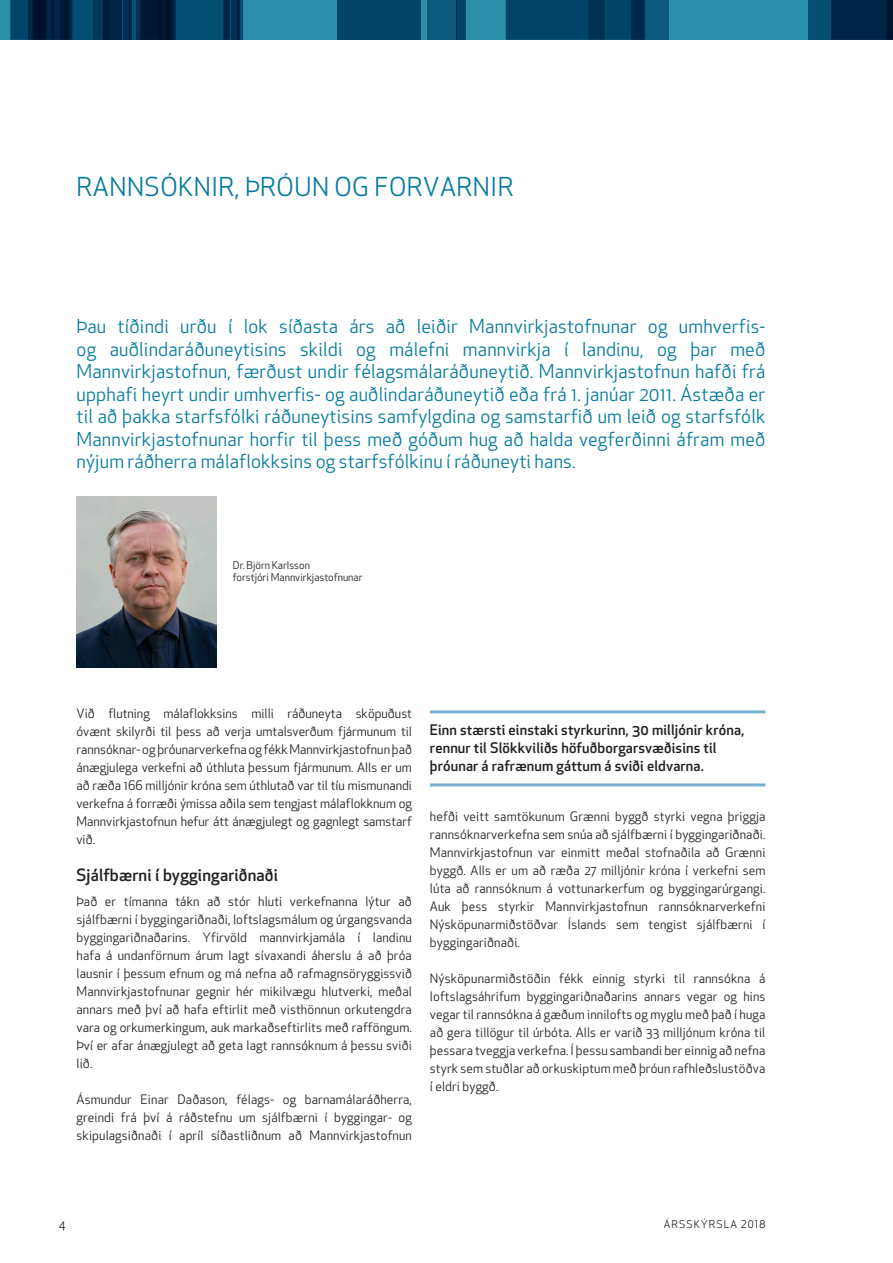
<style>
.page{position:relative;width:893px;height:1263px;background:#fff}
.page>*{position:absolute;margin:0;border:0;box-sizing:border-box;transform-origin:0 0}
.t1{font:25.5px "Apex New";letter-spacing:.02em;color:#057b9e}
.t2{font:18.75px/22.5px "Apex New";letter-spacing:.01em;color:#057b9e;text-align:justify}
.t3{font:500 16.5px "Apex New";letter-spacing:.01em;color:#231f20}
.t4{font:500 14.25px/18px "Apex New";letter-spacing:.01em;color:#231f20}
.t5{font:12.75px/18px "Apex New";letter-spacing:.01em;color:#231f20;text-align:justify}
.t6{font:12px "Apex New";color:#231f20}
.t7{font:10.5px/12.6px "Apex New";color:#231f20}
.t8{font:10.5px "Apex New";letter-spacing:.1em;color:#231f20}
</style>
<div class="page">
<div style="left:483px;top:0;width:410px;height:40px;background:#2b8fac"></div>
<div style="left:0;top:0;width:483px;height:40px;background:#2b8fac"></div>
<div style="left:632px;top:0;width:37px;height:40px;background:#0b597d"></div>
<div style="left:427px;top:0;width:29px;height:40px;background:#0b597d"></div>
<div style="left:456px;top:0;width:10px;height:40px;background:#00446a"></div>
<svg style="left:506px;top:0;width:139px;height:40px;background:#003f64"></svg>
<div style="left:10px;top:0;width:62px;height:40px;background:#00446a"></div>
<div style="left:337px;top:0;width:84px;height:40px;background:#00446a"></div>
<svg style="left:135px;top:0;width:108px;height:40px;background:#044b6f"></svg>
<svg style="left:28px;top:0;width:107px;height:40px;background:#02395c"></svg>
<hr style="left:51px;top:0;width:3px;height:40px;background:#057b9e">
<svg style="left:171px;top:0;width:5px;height:40px"></svg>
<div style="left:231px;top:0;width:6px;height:40px;background:#013053"></div>
<div style="left:60px;top:0;width:8px;height:40px;background:#001733"></div>
<div style="left:123px;top:0;width:7px;height:40px;background:#013053"></div>
<hr style="left:130px;top:0;width:2px;height:40px;background:#057b9e">
<div style="left:141px;top:0;width:30px;height:40px;background:linear-gradient(to right,#001936,#001129)"></div>
<hr style="left:237px;top:0;width:3px;height:40px;background:#057b9e">
<div style="left:223px;top:0;width:7px;height:40px;background:#002547"></div>
<div style="left:33px;top:0;width:13px;height:40px;background:#00112b"></div>
<div style="left:104px;top:0;width:18px;height:40px;background:linear-gradient(to bottom,#002243,#002243)"></div>
<div style="left:808px;top:0;width:85px;height:40px;background:#054e73"></div>
<svg style="left:831px;top:0;width:62px;height:40px;background:#002344"></svg>
<img style="left:77px;top:497px;width:139px;height:171px">
<hr style="left:430px;top:710px;width:335px;height:3px;background:#78b0cf">
<hr style="left:430px;top:783px;width:335px;height:3px;background:#78b0cf">
<h1 class="t1" style="left:77px;top:170px;width:438px">RANNSÓKNIR, ÞRÓUN OG FORVARNIR</h1>
<p class="t2" style="left:77px;top:315px;width:690px">Þau tíðindi urðu í lok síðasta árs að leiðir Mannvirkjastofnunar og umhverfis&shy;og auðlindaráðuneytisins skildi og málefni mannvirkja í landinu, og þar með Mannvirkjastofnun, færðust undir félagsmálaráðuneytið. Mannvirkjastofnun hafði frá upphafi heyrt undir umhverfis- og auðlindaráðuneytið eða frá 1. janúar 2011. Ástæða er til að þakka starfsfólki ráðuneytisins samfylgdina og samstarfið um leið og starfsfólk Mannvirkjastofnunar horfir til þess með góðum hug að halda vegferðinni áfram með nýjum ráðherra málaflokksins og starfsfólkinu í ráðuneyti hans.</p>
<p class="t7" style="left:233px;top:558px;width:131px">Dr. Björn Karlsson<br>forstjóri Mannvirkjastofnunar</p>
<p class="t5" style="left:77px;top:704px;width:337px">Við flutning málaflokksins milli ráðuneyta sköpuðust óvænt skilyrði til þess að verja umtalsverðum fjármunum til rannsóknar- og þróunarverkefna og fékk Mannvirkjastofnun það ánægjulega verkefni að úthluta þessum fjármunum. Alls er um að ræða 166 milljónir króna sem úthlutað var til tíu mismunandi verkefna á forræði ýmissa aðila sem tengjast málaflokknum og Mannvirkjastofnun hefur átt ánægjulegt og gagnlegt samstarf við.</p>
<p class="t3" style="left:77px;top:864px;width:203px">Sjálfbærni í byggingariðnaði</p>
<p class="t5" style="left:77px;top:892px;width:337px">Það er tímanna tákn að stór hluti verkefnanna lýtur að sjálfbærni í byggingariðnaði, loftslagsmálum og úrgangsvanda byggingariðnaðarins. Yfirvöld mannvirkjamála í landinu hafa á undanförnum árum lagt sívaxandi áherslu á að þróa lausnir í þessum efnum og má nefna að rafmagnsöryggissvið Mannvirkjastofnunar gegnir hér mikilvægu hlutverki, meðal annars með því að hafa eftirlit með visthönnun orkutengdra vara og orkumerkingum, auk markaðseftirlits með rafföngum.<br>Því er afar ánægjulegt að geta lagt rannsóknum á þessu sviði lið.</p>
<p class="t5" style="left:77px;top:1090px;width:337px">Ásmundur Einar Daðason, félags- og barnamálaráðherra, greindi frá því á ráðstefnu um sjálfbærni í byggingar- og skipulagsiðnaði í apríl síðastliðnum að Mannvirkjastofnun</p>
<p class="t4" style="left:430px;top:720px;width:316px">Einn stærsti einstaki styrkurinn, 30 milljónir króna, rennur til Slökkviliðs höfuðborgarsvæðisins til þróunar á rafrænum gáttum á sviði eldvarna.</p>
<p class="t5" style="left:430px;top:807px;width:337px">hefði veitt samtökunum Grænni byggð styrki vegna þriggja rannsóknarverkefna sem snúa að sjálfbærni í byggingariðnaði.<br>Mannvirkjastofnun var einmitt meðal stofnaðila að Grænni byggð. Alls er um að ræða 27 milljónir króna í verkefni sem lúta að rannsóknum á vottunarkerfum og byggingarúrgangi.<br>Auk þess styrkir Mannvirkjastofnun rannsóknarverkefni Nýsköpunarmiðstöðvar Íslands sem tengist sjálfbærni í byggingariðnaði.</p>
<p class="t5" style="left:430px;top:969px;width:337px">Nýsköpunarmiðstöðin fékk einnig styrki til rannsókna á loftslagsáhrifum byggingariðnaðarins annars vegar og hins vegar til rannsókna á gæðum innilofts og myglu með það í huga að gera tillögur til úrbóta. Alls er varið 33 milljónum króna til þessara tveggja verkefna. Í þessu sambandi ber einnig að nefna styrk sem stuðlar að orkuskiptum með þróun rafhleðslustöðva í eldri byggð.</p>
<p class="t6" style="left:59px;top:1217px;width:8px">4</p>
<p class="t8" style="left:664px;top:1217px;width:103px">ÁRSSKÝRSLA 2018</p>
</div>
